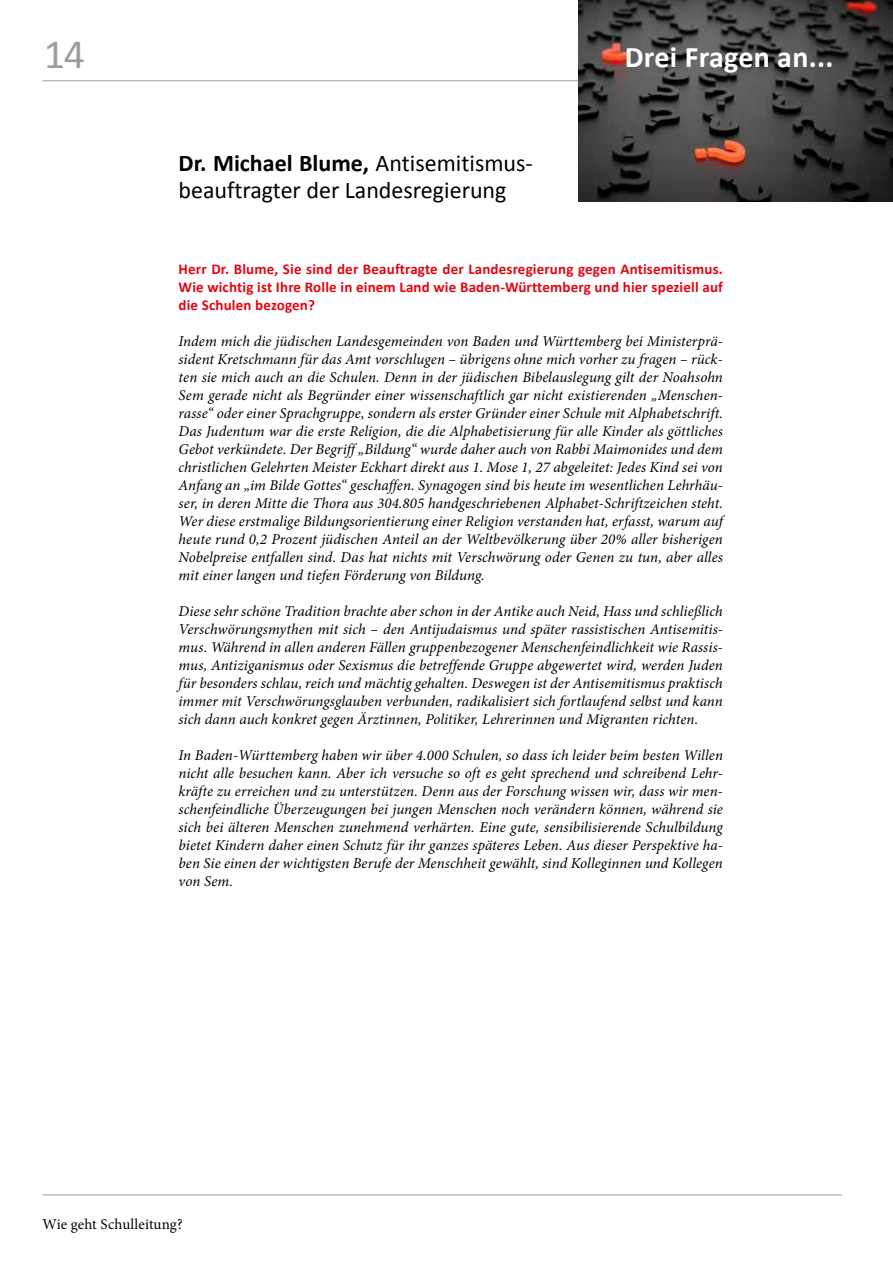
<style>
.page{position:relative;width:893px;height:1263px;background:#fff}
.page>*{position:absolute;margin:0;border:0;box-sizing:border-box;transform-origin:0 0}
.t1{font:42px "Calibri";color:#9d9d9c}
.t2{font:700 30px "Calibri";letter-spacing:.01em;color:#fff}
.t3{font:24px/27px "Calibri";color:#000}
.t4{font:italic 15px/18px "Minion Pro";color:#000;text-align:justify}
.t5{font:700 15px/18px "Calibri";letter-spacing:.01em;color:#e30613;text-align:justify}
.t6{font:15px "Minion Pro";letter-spacing:.005em;color:#000}
.s1{font-weight:700}
.s2{font-weight:400;font-size:15px;color:#e30613}
</style>
<div class="page">
<hr style="left:43px;top:80px;width:799px;height:1px;background:#9d9d9c">
<hr style="left:43px;top:1194px;width:799px;height:1px;background:#9d9d9c">
<img style="left:578px;top:0;width:315px;height:201px">
<h1 class="t1" style="left:44px;top:27px;width:43px">14</h1>
<h3 class="t3" style="left:179px;top:150px;width:356px"><span class="s1">Dr. Michael Blume,</span> Antisemitismus&shy;beauftragter der Landesregierung</h3>
<h2 class="t2" style="left:612px;top:38px;width:223px"><span class="s2">•</span> Drei Fragen an...</h2>
<p class="t5" style="left:179px;top:260px;width:546px">Herr Dr. Blume, Sie sind der Beauftragte der Landesregierung gegen Antisemitismus.<br>Wie wichtig ist Ihre Rolle in einem Land wie Baden-Württemberg und hier speziell auf die Schulen bezogen?</p>
<p class="t4" style="left:179px;top:332px;width:546px">Indem mich die jüdischen Landesgemeinden von Baden und Württemberg bei Ministerprä&shy;sident Kretschmann für das Amt vorschlugen – übrigens ohne mich vorher zu fragen – rück&shy;ten sie mich auch an die Schulen. Denn in der jüdischen Bibelauslegung gilt der Noahsohn Sem gerade nicht als Begründer einer wissenschaftlich gar nicht existierenden „Menschen&shy;rasse“ oder einer Sprachgruppe, sondern als erster Gründer einer Schule mit Alphabetschrift.<br>Das Judentum war die erste Religion, die die Alphabetisierung für alle Kinder als göttliches Gebot verkündete. Der Begriff „Bildung“ wurde daher auch von Rabbi Maimonides und dem christlichen Gelehrten Meister Eckhart direkt aus 1. Mose 1, 27 abgeleitet: Jedes Kind sei von Anfang an „im Bilde Gottes“ geschaffen. Synagogen sind bis heute im wesentlichen Lehrhäu&shy;ser, in deren Mitte die Thora aus 304.805 handgeschriebenen Alphabet-Schriftzeichen steht.<br>Wer diese erstmalige Bildungsorientierung einer Religion verstanden hat, erfasst, warum auf heute rund 0,2 Prozent jüdischen Anteil an der Weltbevölkerung über 20% aller bisherigen Nobelpreise entfallen sind. Das hat nichts mit Verschwörung oder Genen zu tun, aber alles mit einer langen und tiefen Förderung von Bildung.</p>
<p class="t4" style="left:179px;top:602px;width:546px">Diese sehr schöne Tradition brachte aber schon in der Antike auch Neid, Hass und schließlich Verschwörungsmythen mit sich – den Antijudaismus und später rassistischen Antisemitis&shy;mus. Während in allen anderen Fällen gruppenbezogener Menschenfeindlichkeit wie Rassis&shy;mus, Antiziganismus oder Sexismus die betreffende Gruppe abgewertet wird, werden Juden für besonders schlau, reich und mächtig gehalten. Deswegen ist der Antisemitismus praktisch immer mit Verschwörungsglauben verbunden, radikalisiert sich fortlaufend selbst und kann sich dann auch konkret gegen Ärztinnen, Politiker, Lehrerinnen und Migranten richten.</p>
<p class="t4" style="left:179px;top:746px;width:546px">In Baden-Württemberg haben wir über 4.000 Schulen, so dass ich leider beim besten Willen nicht alle besuchen kann. Aber ich versuche so oft es geht sprechend und schreibend Lehr&shy;kräfte zu erreichen und zu unterstützen. Denn aus der Forschung wissen wir, dass wir men&shy;schenfeindliche Überzeugungen bei jungen Menschen noch verändern können, während sie sich bei älteren Menschen zunehmend verhärten. Eine gute, sensibilisierende Schulbildung bietet Kindern daher einen Schutz für ihr ganzes späteres Leben. Aus dieser Perspektive ha&shy;ben Sie einen der wichtigsten Berufe der Menschheit gewählt, sind Kolleginnen und Kollegen von Sem.</p>
<p class="t6" style="left:43px;top:1214px;width:142px">Wie geht Schulleitung?</p>
</div>
